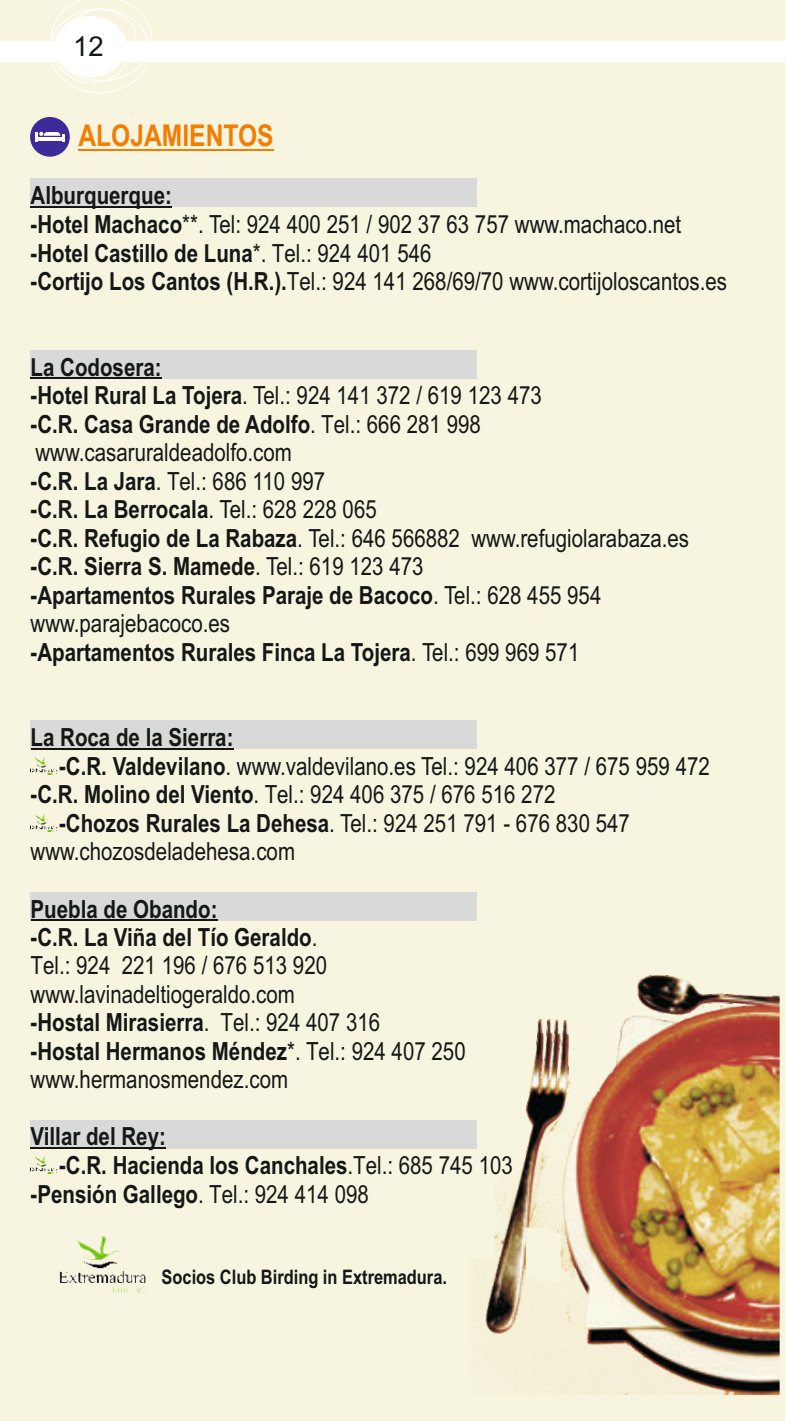
<style>
.page{position:relative;width:785px;height:1421px;background:#fff}
.page>*{position:absolute;margin:0;border:0;box-sizing:border-box;transform-origin:0 0}
.t1{font:700 30px "Arial Narrow";color:#f27e00}
.t2{font:27.5px "Arial";color:#151616}
.t3{font:25px/28.5px "Arial Narrow";color:#151616}
.t4{font:700 25px "Arial Narrow";color:#151616}
.t5{font:700 20px "Arial Narrow";color:#151616}
.s1{font-weight:700}
.s2{font-weight:400}
</style>
<div class="page">
<div style="left:0;top:0;width:784px;height:1421px;background:#f7f5df"></div>
<div style="left:0;top:41px;width:784px;height:21px;background:#fff"></div>
<svg style="left:51px;top:0;width:100px;height:81px"></svg>
<div style="left:54px;top:16px;width:72px;height:61px;background:#fff;border:1px solid #fff;border-radius:50%"></div>
<div style="left:66px;top:9px;width:70px;height:59px;border:1px solid #fff;border-radius:50%"></div>
<div style="left:30px;top:179px;width:447px;height:28px;background:#d9d9da"></div>
<div style="left:30px;top:350px;width:447px;height:28px;background:#d9d9da"></div>
<div style="left:30px;top:720px;width:447px;height:29px;background:#d9d9da"></div>
<div style="left:30px;top:892px;width:447px;height:28px;background:#d9d9da"></div>
<div style="left:30px;top:1121px;width:447px;height:28px;background:#d9d9da"></div>
<hr style="left:78px;top:149px;width:195px;height:1px;background:#f27e00">
<hr style="left:31px;top:207px;width:141px;height:1px;background:#151616">
<hr style="left:31px;top:378px;width:131px;height:1px;background:#151616">
<hr style="left:31px;top:749px;width:202px;height:1px;background:#151616">
<hr style="left:31px;top:920px;width:186px;height:1px;background:#151616">
<hr style="left:31px;top:1148px;width:135px;height:1px;background:#151616">
<img style="left:31px;top:1156px;width:27px;height:18px">
<div style="left:30px;top:117px;width:40px;height:40px;background:#3c2b99;border-radius:50%"></div>
<svg style="left:35px;top:132px;width:30px;height:10px"></svg>
<img style="left:31px;top:815px;width:27px;height:17px">
<img style="left:31px;top:757px;width:27px;height:18px">
<img style="left:469px;top:976px;width:310px;height:418px">
<img style="left:60px;top:1235px;width:85px;height:58px">
<p class="t2" style="left:73px;top:36px;width:32px">12</p>
<p class="t1" style="left:78px;top:124px;width:197px">ALOJAMIENTOS</p>
<p class="t3" style="left:31px;top:184px;width:698px"><span class="s1">Alburquerque:<br>-Hotel Machaco</span>**. Tel: 924 400 251 / 902 37 63 757 www.machaco.net <span class="s1">-Hotel Castillo de Luna</span>*. Tel.: 924 401 546<br><span class="s1">-Cortijo Los Cantos (H.R.).</span>Tel.: 924 141 268/69/70 www.cortijoloscantos.es</p>
<p class="t3" style="left:31px;top:355px;width:660px"><span class="s1">La Codosera:<br>-Hotel Rural La Tojera</span>. Tel.: 924 141 372 / 619 123 473<br><span class="s1">-C.R. Casa Grande de Adolfo</span>. Tel.: 666 281 998 www.casaruraldeadolfo.com<br><span class="s1">-C.R. La Jara</span>. Tel.: 686 110 997<br><span class="s1">-C.R. La Berrocala</span>. Tel.: 628 228 065<br><span class="s1">-C.R. Refugio de La Rabaza</span>. Tel.: 646 566882 www.refugiolarabaza.es <span class="s1">-C.R. Sierra S. Mamede</span>. Tel.: 619 123 473<br><span class="s1">-Apartamentos Rurales Paraje de Bacoco</span>. Tel.: 628 455 954 www.parajebacoco.es<br><span class="s1">-Apartamentos Rurales Finca La Tojera</span>. Tel.: 699 969 571</p>
<p class="t4" style="left:31px;top:728px;width:204px">La Roca de la Sierra:</p>
<p class="t3" style="left:59px;top:754px;width:652px"><span class="s1">-C.R. Valdevilano</span>. www.valdevilano.es Tel.: 924 406 377 / 675 959 472</p>
<p class="t3" style="left:31px;top:783px;width:526px"><span class="s1">-C.R. Molino del Viento</span>. Tel.: 924 406 375 / 676 516 272</p>
<p class="t3" style="left:59px;top:811px;width:572px"><span class="s1">-Chozos Rurales La Dehesa</span>. Tel.: 924 251 791 - 676 830 547</p>
<p class="t3" style="left:31px;top:840px;width:266px">www.chozosdeladehesa.com</p>
<p class="t3" style="left:31px;top:897px;width:436px"><span class="s1">Puebla de Obando:<br>-C.R. La Viña del Tío Geraldo</span>.<br>Tel.: 924 221 196 / 676 513 920 www.lavinadeltiogeraldo.com<br><span class="s1">-Hostal Mirasierra</span>. Tel.: 924 407 316<br><span class="s1">-Hostal Hermanos Méndez</span>*. Tel.: 924 407 250 www.hermanosmendez.com</p>
<p class="t4" style="left:31px;top:1127px;width:137px">Villar del Rey:</p>
<p class="t4" style="left:59px;top:1156px;width:455px">-C.R. Hacienda los Canchales<span class="s2">.Tel.: 685 745 103</span></p>
<p class="t4" style="left:31px;top:1184px;width:340px">-Pensión Gallego<span class="s2">. Tel.: 924 414 098</span></p>
<p class="t5" style="left:161px;top:1270px;width:287px">Socios Club Birding in Extremadura.</p>
</div>
